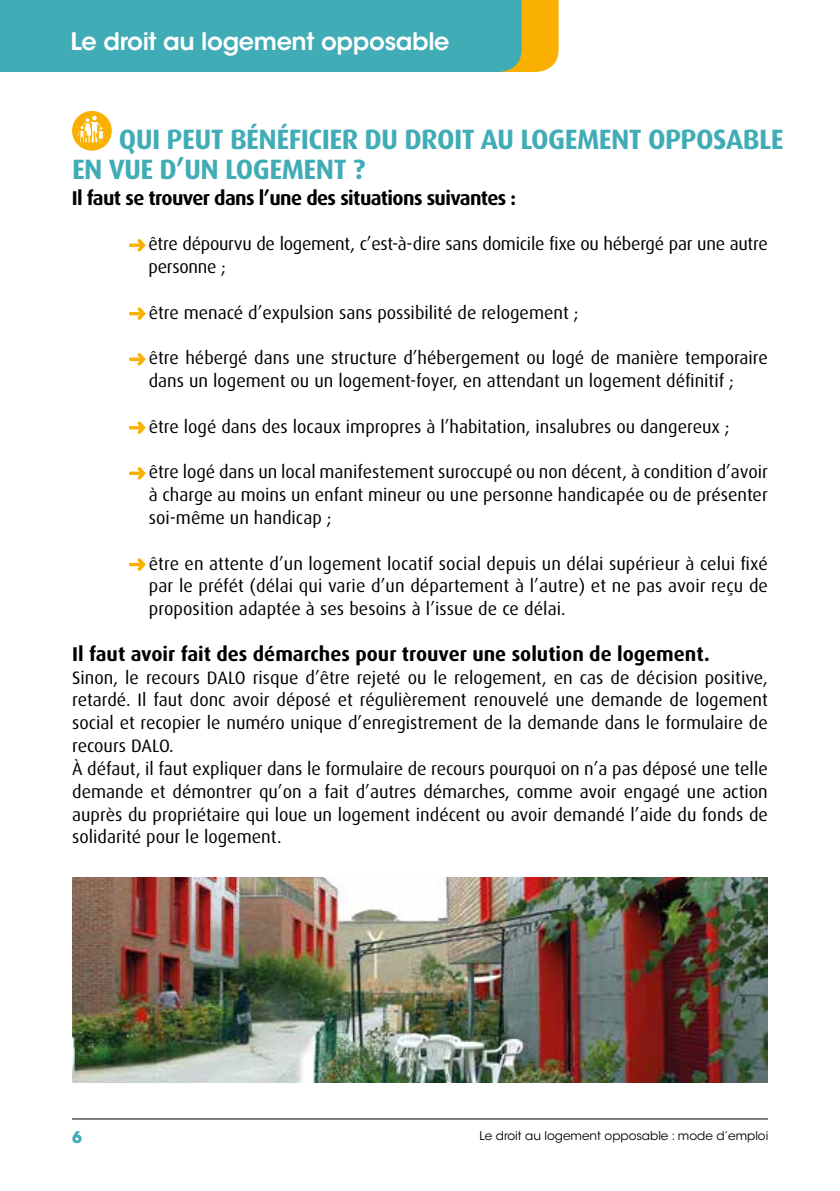
<style>
.page{position:relative;width:840px;height:1191px;background:#fff}
.page>*{position:absolute;margin:0;border:0;box-sizing:border-box;transform-origin:0 0}
.t1{font:700 28px/30px "Dax OT";letter-spacing:-.02em;color:#40acb6}
.t2{font:600 24px "ITC Avant Garde Std";letter-spacing:-.015em;color:#fff}
.t3{font:700 20px "Dax OT";letter-spacing:-.015em;color:#000}
.t4{font:18px/22.8px "Dax OT";color:#000}
.t5{font:700 16px "ITC Avant Garde Std";color:#40acb6}
.t6{font:12px "ITC Avant Garde Std";color:#000}
</style>
<div class="page">
<hr style="left:72px;top:1118px;width:695px;height:1px;background:#000">
<div style="left:521px;top:0;width:37px;height:72px;background:#f9b000"></div>
<div style="left:0;top:0;width:521px;height:72px;background:#40acb6"></div>
<svg style="left:129px;top:239px;width:17px;height:12px"></svg>
<svg style="left:129px;top:307px;width:17px;height:13px"></svg>
<svg style="left:129px;top:353px;width:17px;height:12px"></svg>
<svg style="left:129px;top:421px;width:17px;height:13px"></svg>
<svg style="left:129px;top:467px;width:17px;height:12px"></svg>
<svg style="left:129px;top:558px;width:17px;height:13px"></svg>
<div style="left:72px;top:111px;width:40px;height:40px;background:#f9b000;border-radius:50%"></div>
<svg style="left:77px;top:115px;width:28px;height:29px"></svg>
<img style="left:72px;top:877px;width:695px;height:205px">
<h2 class="t2" style="left:71px;top:26px;width:380px">Le droit au logement opposable</h2>
<h1 class="t1" style="left:72px;top:125px;width:712px;text-indent:47px">QUI PEUT BÉNÉFICIER DU DROIT AU LOGEMENT OPPOSABLE<br>EN VUE D’UN LOGEMENT ?</h1>
<p class="t3" style="left:72px;top:186px;width:445px">Il faut se trouver dans l’une des situations suivantes :</p>
<p class="t4" style="left:148px;top:233px;width:620px">être dépourvu de logement, c’est-à-dire sans domicile fixe ou hébergé par une autre personne ;</p>
<p class="t4" style="left:149px;top:301px;width:431px">être menacé d’expulsion sans possibilité de relogement ;</p>
<p class="t4" style="left:149px;top:347px;width:620px">être hébergé dans une structure d’hébergement ou logé de manière temporaire dans un logement ou un logement-foyer, en attendant un logement définitif ;</p>
<p class="t4" style="left:149px;top:415px;width:582px">être logé dans des locaux impropres à l’habitation, insalubres ou dangereux ;</p>
<p class="t4" style="left:149px;top:461px;width:620px;text-align:justify">être logé dans un local manifestement suroccupé ou non décent, à condition d’avoir à charge au moins un enfant mineur ou une personne handicapée ou de présenter soi-même un handicap ;</p>
<p class="t4" style="left:149px;top:552px;width:620px;text-align:justify">être en attente d’un logement locatif social depuis un délai supérieur à celui fixé par le préfét (délai qui varie d’un département à l’autre) et ne pas avoir reçu de proposition adaptée à ses besoins à l’issue de ce délai.</p>
<p class="t3" style="left:72px;top:642px;width:638px">Il faut avoir fait des démarches pour trouver une solution de logement.</p>
<p class="t4" style="left:72px;top:666px;width:696px">Sinon, le recours DALO risque d’être rejeté ou le relogement, en cas de décision positive, retardé. Il faut donc avoir déposé et régulièrement renouvelé une demande de logement social et recopier le numéro unique d’enregistrement de la demande dans le formulaire de recours DALO.<br>À défaut, il faut expliquer dans le formulaire de recours pourquoi on n’a pas déposé une telle demande et démontrer qu’on a fait d’autres démarches, comme avoir engagé une action auprès du propriétaire qui loue un logement indécent ou avoir demandé l’aide du fonds de solidarité pour le logement.</p>
<p class="t5" style="left:72px;top:1126px;width:11px">6</p>
<p class="t6" style="left:479px;top:1128px;width:290px">Le droit au logement opposable : mode d’emploi</p>
</div>
